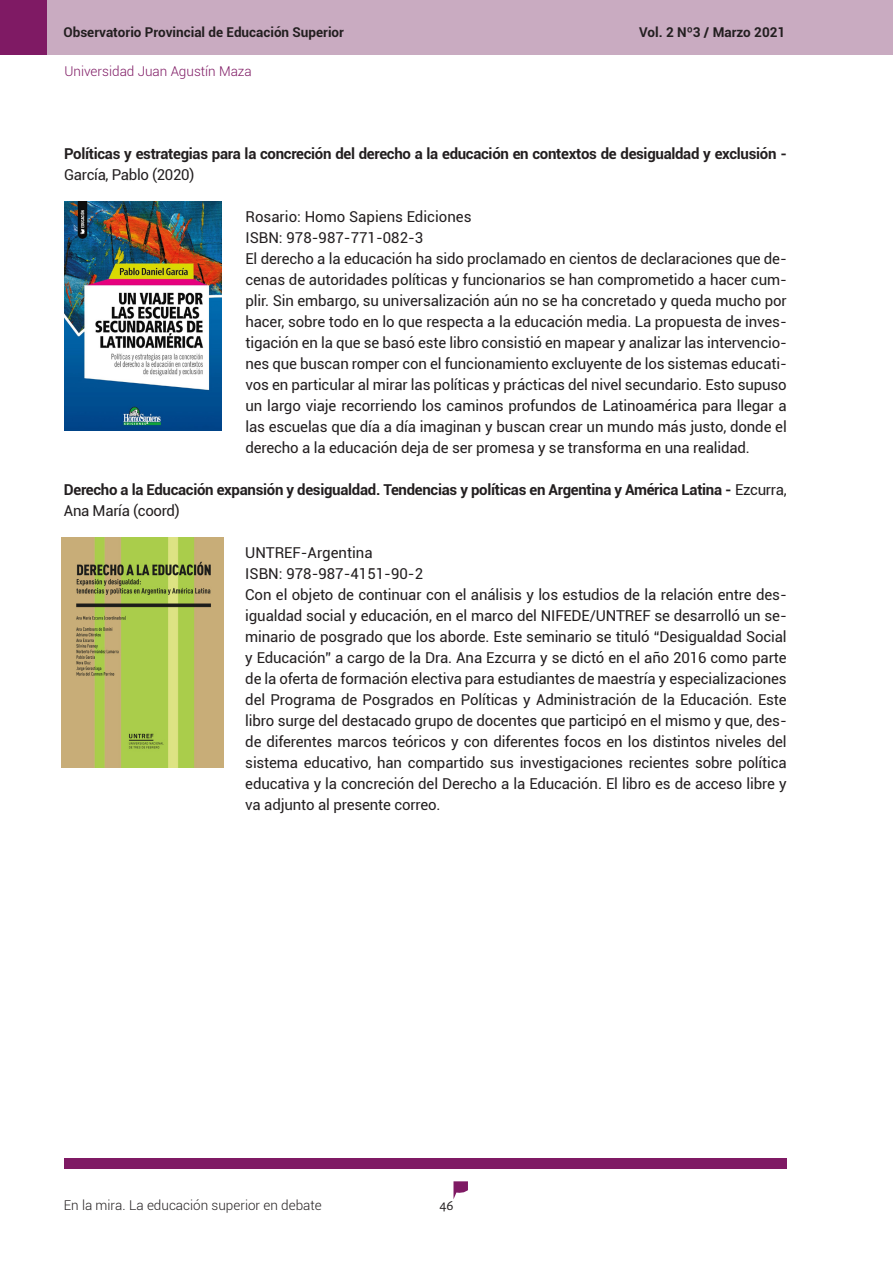
<style>
.page{position:relative;width:893px;height:1263px;background:#fff}
.page>*{position:absolute;margin:0;border:0;box-sizing:border-box;transform-origin:0 0}
.Txt_base{font:15px/21px "Roboto";letter-spacing:-.01em;color:#231f20;text-align:justify}
.Txt_base-2{font:700 15px/21px "Roboto";letter-spacing:-.02em;color:#231f20}
.t1{font:15px "Alegreya Sans";color:#231f20}
.t2{font:700 13.5px "Roboto";color:#231f20}
.t3{font:300 13.5px "Roboto";color:#231f20}
.t4{font:300 13.5px "Roboto";color:#7f1a64}
.s1{font-weight:400}
</style>
<div class="page">
<svg style="left:453px;top:1181px;width:15px;height:18px"></svg>
<div style="left:47px;top:0;width:846px;height:54px;background:#c9abc1"></div>
<div style="left:0;top:0;width:47px;height:54px;background:#7f1a64"></div>
<div style="left:64px;top:1158px;width:723px;height:10px;background:#7f1a64"></div>
<img style="left:61px;top:537px;width:163px;height:230px">
<img style="left:65px;top:201px;width:157px;height:230px">
<p class="t2" style="left:63px;top:23px;width:282px">Observatorio Provincial de Educación Superior</p>
<p class="t4" style="left:64px;top:61px;width:189px">Universidad Juan Agustín Maza</p>
<p class="t2" style="left:639px;top:23px;width:148px">Vol. 2 Nº3 / Marzo 2021</p>
<p class="Txt_base-2" style="left:64px;top:143px;width:724px">Políticas y estrategias para la concreción del derecho a la educación en contextos de desigualdad y exclusión -<br><span class="s1">García, Pablo (2020)</span></p>
<p class="Txt_base" style="left:245px;top:206px;width:228px">Rosario: Homo Sapiens Ediciones</p>
<p class="Txt_base" style="left:245px;top:227px;width:179px">ISBN: 978-987-771-082-3</p>
<p class="Txt_base" style="left:245px;top:248px;width:543px">El derecho a la educación ha sido proclamado en cientos de declaraciones que de&shy;cenas de autoridades políticas y funcionarios se han comprometido a hacer cum&shy;plir. Sin embargo, su universalización aún no se ha concretado y queda mucho por hacer, sobre todo en lo que respecta a la educación media. La propuesta de inves&shy;tigación en la que se basó este libro consistió en mapear y analizar las intervencio&shy;nes que buscan romper con el funcionamiento excluyente de los sistemas educati&shy;vos en particular al mirar las políticas y prácticas del nivel secundario. Esto supuso un largo viaje recorriendo los caminos profundos de Latinoamérica para llegar a las escuelas que día a día imaginan y buscan crear un mundo más justo, donde el derecho a la educación deja de ser promesa y se transforma en una realidad.</p>
<p class="Txt_base-2" style="left:64px;top:479px;width:724px">Derecho a la Educación expansión y desigualdad. Tendencias y políticas en Argentina y América Latina - <span class="s1">Ezcurra,<br>Ana María (coord)</span></p>
<p class="Txt_base" style="left:245px;top:542px;width:129px">UNTREF-Argentina</p>
<p class="Txt_base" style="left:245px;top:563px;width:179px">ISBN: 978-987-4151-90-2</p>
<p class="Txt_base" style="left:245px;top:584px;width:543px">Con el objeto de continuar con el análisis y los estudios de la relación entre des&shy;igualdad social y educación, en el marco del NIFEDE/UNTREF se desarrolló un se&shy;minario de posgrado que los aborde. Este seminario se tituló “Desigualdad Social y Educación” a cargo de la Dra. Ana Ezcurra y se dictó en el año 2016 como parte de la oferta de formación electiva para estudiantes de maestría y especializaciones del Programa de Posgrados en Políticas y Administración de la Educación. Este libro surge del destacado grupo de docentes que participó en el mismo y que, des&shy;de diferentes marcos teóricos y con diferentes focos en los distintos niveles del sistema educativo, han compartido sus investigaciones recientes sobre política educativa y la concreción del Derecho a la Educación. El libro es de acceso libre y va adjunto al presente correo.</p>
<p class="t3" style="left:64px;top:1196px;width:260px">En la mira. La educación superior en debate</p>
<p class="t1" style="left:439px;top:1195px;width:16px">46</p>
</div>
